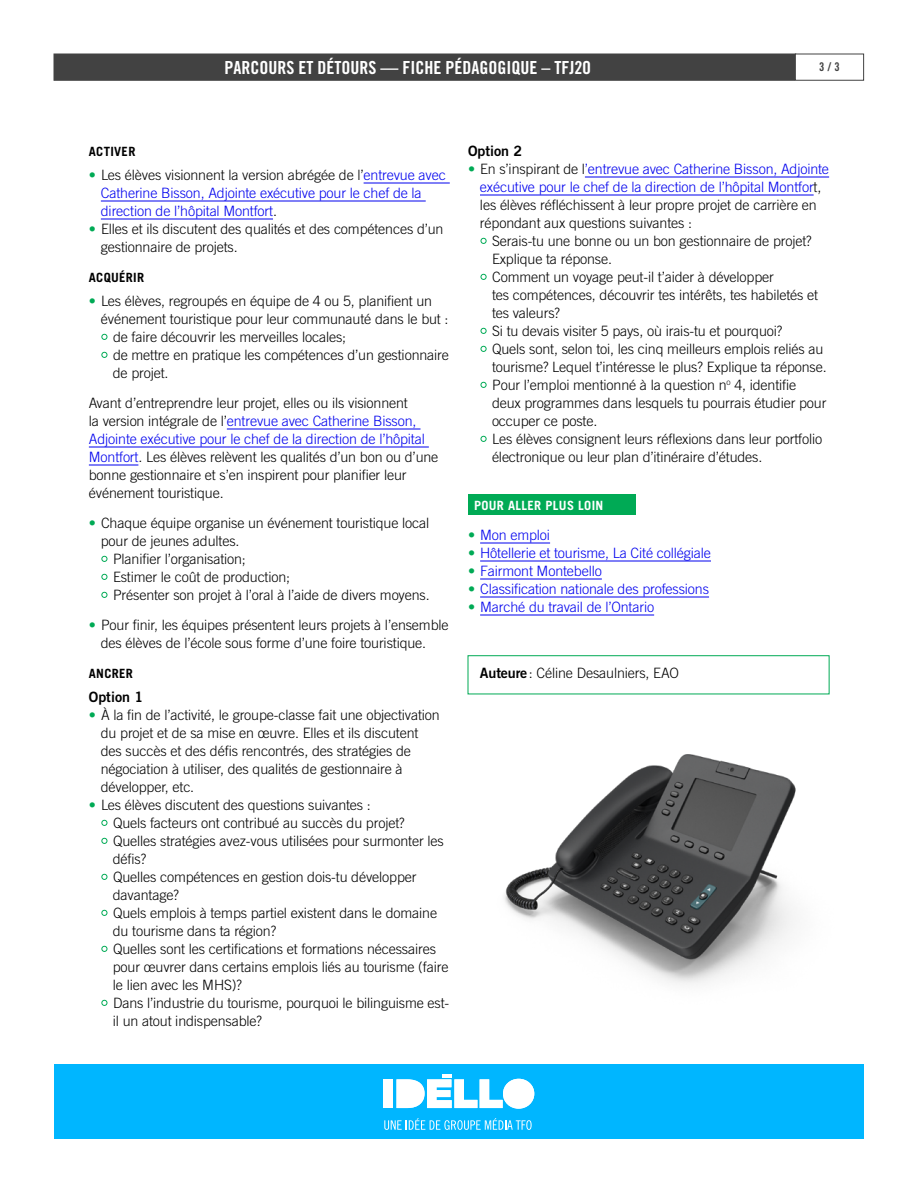
<style>
.page{position:relative;width:918px;height:1188px;background:#fff}
.page>*{position:absolute;margin:0;border:0;box-sizing:border-box;transform-origin:0 0}
.t1{font:18px "Trade Gothic LT Std Bd Cn 20";color:#fff}
.texte_9_5_12_Space_A{font:300 14.25px/18px "Trade Gothic LT Std";letter-spacing:-.01em;color:#000}
.t2{font:300 14.25px/18px "Trade Gothic LT Std";letter-spacing:-.01em;color:#00e}
.auteur{font:300 14.25px "Trade Gothic LT Std";letter-spacing:-.01em;color:#000}
.Liste_titre{font:14.25px "Trade Gothic LT Std Bd 2";color:#000}
.Soustitre_3_No_Shade{font:700 12.75px "Trade Gothic LT Std";letter-spacing:.025em;color:#000}
.Soustitre_2{font:700 12.75px "Trade Gothic LT Std";letter-spacing:.025em;color:#fff}
.t3{font:12px "Trade Gothic LT Std Bd Cn 20";color:#424242}
.s1{font-family:"Trade Gothic LT Std Cn 18";font-weight:400;color:#0a5}
.s2{color:#000}
.s3{color:#00e}
.s4{font-family:"Trade Gothic LT Std Bd 2";font-weight:400}
</style>
<div class="page">
<svg style="left:53px;top:53px;width:743px;height:28px;background:#464646"></svg>
<div style="left:54px;top:1065px;width:810px;height:74px;background:#00b6ff"></div>
<div style="left:795px;top:54px;width:69px;height:27px;border:1px solid #424242"></div>
<div style="left:384px;top:1079px;width:9px;height:29px;background:#fff"></div>
<svg style="left:397px;top:1074px;width:137px;height:35px"></svg>
<svg style="left:384px;top:1118px;width:148px;height:12px"></svg>
<hr style="left:364px;top:183px;width:86px;height:1px;background:#00e">
<hr style="left:101px;top:201px;width:325px;height:1px;background:#00e">
<hr style="left:101px;top:219px;width:172px;height:1px;background:#00e">
<hr style="left:227px;top:429px;width:194px;height:1px;background:#00e">
<hr style="left:89px;top:447px;width:340px;height:1px;background:#00e">
<hr style="left:89px;top:465px;width:49px;height:1px;background:#00e">
<hr style="left:585px;top:177px;width:244px;height:1px;background:#00e">
<hr style="left:480px;top:195px;width:334px;height:1px;background:#00e">
<div style="left:468px;top:495px;width:168px;height:20px;background:#0a5"></div>
<hr style="left:480px;top:543px;width:70px;height:1px;background:#00e">
<hr style="left:480px;top:561px;width:231px;height:1px;background:#00e">
<hr style="left:480px;top:579px;width:122px;height:1px;background:#00e">
<hr style="left:480px;top:597px;width:229px;height:1px;background:#00e">
<hr style="left:480px;top:615px;width:174px;height:1px;background:#00e">
<div style="left:468px;top:655px;width:362px;height:39px;border:1px solid #0a5"></div>
<img style="left:473px;top:694px;width:357px;height:291px">
<p class="t1" style="left:224px;top:56px;width:368px">PARCOURS ET DÉTOURS — FICHE PÉDAGOGIQUE – TFJ2O</p>
<p class="t3" style="left:819px;top:60px;width:22px">3 / 3</p>
<h3 class="Soustitre_3_No_Shade" style="left:89px;top:144px;width:48px">ACTIVER</h3>
<p class="t2" style="left:101px;top:166px;width:346px;text-indent:-12px"><span class="s1">•</span> <span class="s2">Les élèves visionnent la version abrégée de l’</span>entrevue avec<br>Catherine Bisson, Adjointe exécutive pour le chef de la direction de l’hôpital Montfort<span class="s2">.</span></p>
<p class="texte_9_5_12_Space_A" style="left:101px;top:220px;width:344px;text-indent:-12px"><span class="s1">•</span> Elles et ils discutent des qualités et des compétences d’un gestionnaire de projets.</p>
<h3 class="Soustitre_3_No_Shade" style="left:89px;top:270px;width:57px">ACQUÉRIR</h3>
<p class="texte_9_5_12_Space_A" style="left:101px;top:292px;width:349px;text-indent:-12px"><span class="s1">•</span> Les élèves, regroupés en équipe de 4 ou 5, planifient un événement touristique pour leur communauté dans le but :</p>
<p class="texte_9_5_12_Space_A" style="left:101px;top:328px;width:247px"><span class="s1">•</span> de faire découvrir les merveilles locales;</p>
<p class="texte_9_5_12_Space_A" style="left:113px;top:346px;width:338px;text-indent:-12px"><span class="s1">•</span> de mettre en pratique les compétences d’un gestionnaire de projet.</p>
<p class="texte_9_5_12_Space_A" style="left:89px;top:394px;width:351px">Avant d’entreprendre leur projet, elles ou ils visionnent<br>la version intégrale de l’<span class="s3">entrevue avec Catherine Bisson, Adjointe exécutive pour le chef de la direction de l’hôpital Montfort</span>. Les élèves relèvent les qualités d’un bon ou d’une bonne gestionnaire et s’en inspirent pour planifier leur événement touristique.</p>
<p class="texte_9_5_12_Space_A" style="left:101px;top:514px;width:330px;text-indent:-12px"><span class="s1">•</span> Chaque équipe organise un événement touristique local pour de jeunes adultes.</p>
<p class="texte_9_5_12_Space_A" style="left:101px;top:550px;width:147px"><span class="s1">•</span> Planifier l’organisation;</p>
<p class="texte_9_5_12_Space_A" style="left:101px;top:568px;width:191px"><span class="s1">•</span> Estimer le coût de production;</p>
<p class="texte_9_5_12_Space_A" style="left:101px;top:586px;width:330px"><span class="s1">•</span> Présenter son projet à l’oral à l’aide de divers moyens.</p>
<p class="texte_9_5_12_Space_A" style="left:101px;top:616px;width:349px;text-indent:-12px"><span class="s1">•</span> Pour finir, les équipes présentent leurs projets à l’ensemble des élèves de l’école sous forme d’une foire touristique.</p>
<h3 class="Soustitre_3_No_Shade" style="left:89px;top:666px;width:46px">ANCRER</h3>
<p class="Liste_titre" style="left:89px;top:688px;width:56px">Option 1</p>
<p class="texte_9_5_12_Space_A" style="left:101px;top:706px;width:341px;text-indent:-12px"><span class="s1">•</span> À la fin de l’activité, le groupe-classe fait une objectivation du projet et de sa mise en œuvre. Elles et ils discutent des succès et des défis rencontrés, des stratégies de négociation à utiliser, des qualités de gestionnaire à développer, etc.</p>
<p class="texte_9_5_12_Space_A" style="left:89px;top:796px;width:284px"><span class="s1">•</span> Les élèves discutent des questions suivantes :</p>
<p class="texte_9_5_12_Space_A" style="left:101px;top:814px;width:305px"><span class="s1">•</span> Quels facteurs ont contribué au succès du projet?</p>
<p class="texte_9_5_12_Space_A" style="left:113px;top:832px;width:332px;text-indent:-12px"><span class="s1">•</span> Quelles stratégies avez-vous utilisées pour surmonter les défis?</p>
<p class="texte_9_5_12_Space_A" style="left:113px;top:868px;width:305px;text-indent:-12px"><span class="s1">•</span> Quelles compétences en gestion dois-tu développer davantage?</p>
<p class="texte_9_5_12_Space_A" style="left:113px;top:904px;width:326px;text-indent:-12px"><span class="s1">•</span> Quels emplois à temps partiel existent dans le domaine du tourisme dans ta région?</p>
<p class="texte_9_5_12_Space_A" style="left:113px;top:940px;width:337px;text-indent:-12px"><span class="s1">•</span> Quelles sont les certifications et formations nécessaires pour œuvrer dans certains emplois liés au tourisme (faire le lien avec les MHS)?</p>
<p class="texte_9_5_12_Space_A" style="left:113px;top:994px;width:338px;text-indent:-12px"><span class="s1">•</span> Dans l’industrie du tourisme, pourquoi le bilinguisme est&shy;il un atout indispensable?</p>
<p class="Liste_titre" style="left:468px;top:142px;width:56px">Option 2</p>
<p class="texte_9_5_12_Space_A" style="left:480px;top:160px;width:351px;text-indent:-12px"><span class="s1">•</span> En s’inspirant de l<span class="s3">’entrevue avec Catherine Bisson, Adjointe exécutive pour le chef de la direction de l’hôpital Montfor</span>t, les élèves réfléchissent à leur propre projet de carrière en répondant aux questions suivantes :</p>
<p class="texte_9_5_12_Space_A" style="left:492px;top:232px;width:321px;text-indent:-12px"><span class="s1">•</span> Serais-tu une bonne ou un bon gestionnaire de projet?<br>Explique ta réponse.</p>
<p class="texte_9_5_12_Space_A" style="left:492px;top:268px;width:328px;text-indent:-12px"><span class="s1">•</span> Comment un voyage peut-il t’aider à développer<br>tes compétences, découvrir tes intérêts, tes habiletés et tes valeurs?</p>
<p class="texte_9_5_12_Space_A" style="left:480px;top:322px;width:304px"><span class="s1">•</span> Si tu devais visiter 5 pays, où irais-tu et pourquoi?</p>
<p class="texte_9_5_12_Space_A" style="left:480px;top:340px;width:348px;text-align:right"><span class="s1">•</span> Quels sont, selon toi, les cinq meilleurs emplois reliés au tourisme? Lequel t’intéresse le plus? Explique ta réponse.</p>
<p class="texte_9_5_12_Space_A" style="left:492px;top:376px;width:336px;text-indent:-12px"><span class="s1">•</span> Pour l’emploi mentionné à la question n<sup>o</sup> 4, identifie deux programmes dans lesquels tu pourrais étudier pour occuper ce poste.</p>
<p class="texte_9_5_12_Space_A" style="left:492px;top:430px;width:332px;text-indent:-12px"><span class="s1">•</span> Les élèves consignent leurs réflexions dans leur portfolio électronique ou leur plan d’itinéraire d’études.</p>
<h2 class="Soustitre_2" style="left:474px;top:498px;width:131px">POUR ALLER PLUS LOIN</h2>
<p class="t2" style="left:468px;top:526px;width:84px"><span class="s1">•</span> Mon emploi</p>
<p class="t2" style="left:468px;top:544px;width:244px"><span class="s1">•</span> Hôtellerie et tourisme, La Cité collégiale</p>
<p class="t2" style="left:468px;top:562px;width:135px"><span class="s1">•</span> Fairmont Montebello</p>
<p class="t2" style="left:468px;top:580px;width:243px"><span class="s1">•</span> Classification nationale des professions</p>
<p class="t2" style="left:468px;top:598px;width:188px"><span class="s1">•</span> Marché du travail de l’Ontario</p>
<p class="auteur" style="left:480px;top:664px;width:201px"><span class="s4">Auteure</span>: Céline Desaulniers, EAO</p>
</div>
